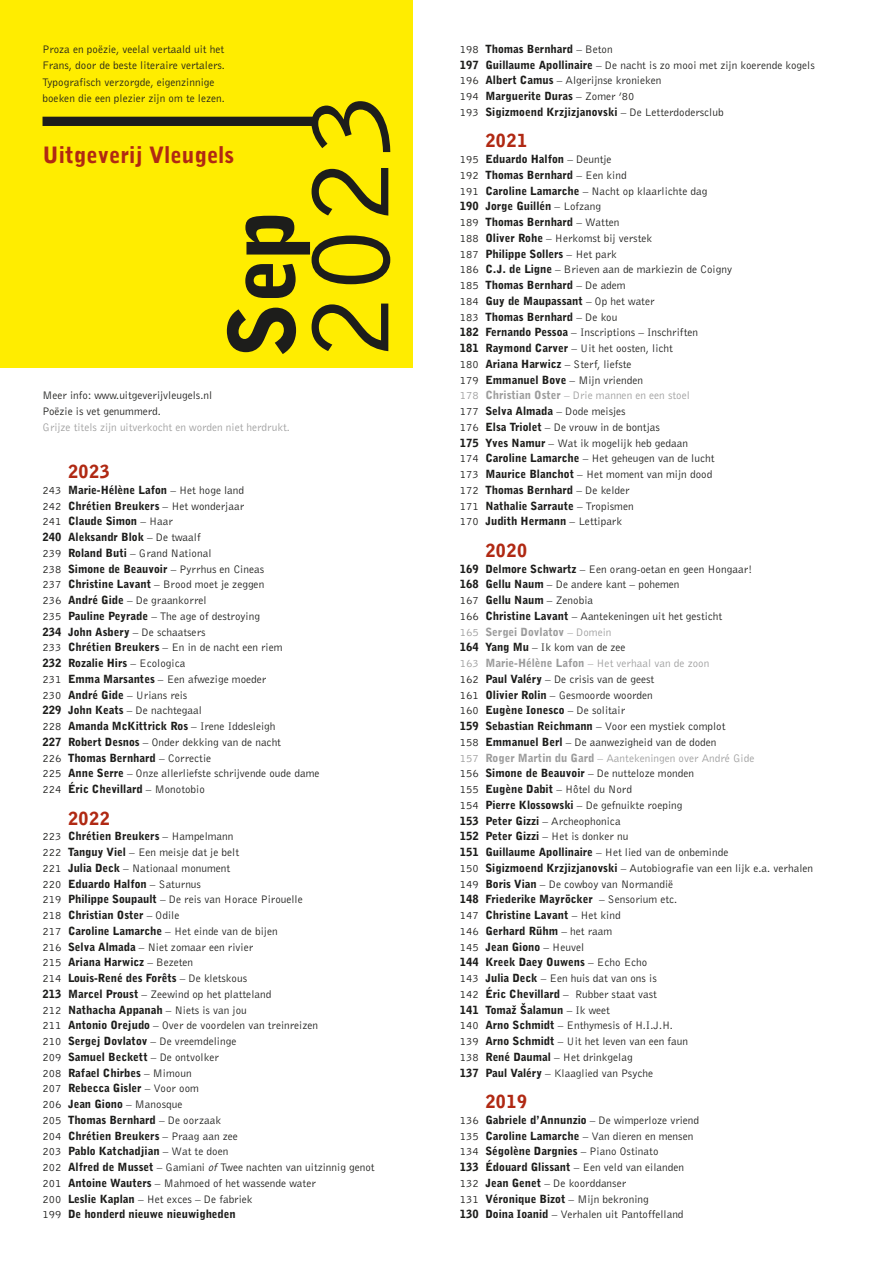
<style>
.page{position:relative;width:893px;height:1263px;background:#fff}
.page>*{position:absolute;margin:0;border:0;box-sizing:border-box;transform-origin:0 0}
.t1{font:121.5px "Bell Gothic BT";color:#1d1d1b}
.t2{font:900 90px "Bell Gothic BT";color:#1d1d1b}
.t3{font:900 22.5px "Bell Gothic BT";color:#b02913}
.t4{font:900 18px "Bell Gothic BT";letter-spacing:.03em;color:#b02913}
.t5{font:11.25px/15.8px "Bell Gothic BT";color:#1d1d1b}
.t6{font:11.25px "Bell Gothic BT";color:#9d9d9d}
.s1{font-weight:900}
.s2{font-style:italic}
.s3{color:#9d9d9d}
.s4{font-weight:900;color:#9d9d9d}
</style>
<div class="page">
<div style="left:0;top:0;width:412px;height:368px;background:#ffed00"></div>
<div style="left:43px;top:117px;width:273px;height:9px;background:#1d1d1b"></div>
<p class="t5" style="left:43px;top:40px;width:184px;line-height:16.5px">Proza en poëzie, veelal vertaald uit het Frans, door de beste literaire vertalers.<br>Typografisch verzorgde, eigenzinnige boeken die een plezier zijn om te lezen.</p>
<h1 class="t1" style="left:273px;top:361px;width:272px;rotate:-90deg">2023</h1>
<h3 class="t3" style="left:43px;top:141px;width:193px">Uitgeverij Vleugels</h3>
<h2 class="t2" style="left:205px;top:358px;width:149px;rotate:-90deg">Sep</h2>
<p class="t5" style="left:43px;top:387px;width:171px">Meer info: www.uitgeverijvleugels.nl<br>Poëzie is vet genummerd.</p>
<p class="t6" style="left:43px;top:420px;width:249px">Grijze titels zijn uitverkocht en worden niet herdrukt.</p>
<h3 class="t4" style="left:68px;top:460px;width:43px">2023</h3>
<p class="t5" style="left:43px;top:482px;width:278px">243 <span class="s1">Marie-Hélène Lafon</span> – Het hoge land<br>242 <span class="s1">Chrétien Breukers</span> – Het wonderjaar<br>241 <span class="s1">Claude Simon</span> – Haar<br><span class="s1">240 Aleksandr Blok</span> – De twaalf<br>239 <span class="s1">Roland Buti</span> – Grand National<br>238 <span class="s1">Simone de Beauvoir</span> – Pyrrhus en Cineas<br>237 <span class="s1">Christine Lavant</span> – Brood moet je zeggen<br>236 <span class="s1">André Gide</span> – De graankorrel<br>235 <span class="s1">Pauline Peyrade</span> – The age of destroying<br><span class="s1">234 John Asbery</span> – De schaatsers<br>233 <span class="s1">Chrétien Breukers</span> – En in de nacht een riem<br><span class="s1">232 Rozalie Hirs</span> – Ecologica<br>231 <span class="s1">Emma Marsantes</span> – Een afwezige moeder<br>230 <span class="s1">André Gide</span> – Urians reis<br><span class="s1">229 John Keats</span> – De nachtegaal<br>228 <span class="s1">Amanda McKittrick Ros</span> – Irene Iddesleigh<br><span class="s1">227 Robert Desnos</span> – Onder dekking van de nacht<br>226 <span class="s1">Thomas Bernhard</span> – Correctie<br>225 <span class="s1">Anne Serre</span> – Onze allerliefste schrijvende oude dame 224 <span class="s1">Éric Chevillard</span> – Monotobio</p>
<h3 class="t4" style="left:68px;top:807px;width:43px">2022</h3>
<p class="t5" style="left:43px;top:828px;width:334px">223 <span class="s1">Chrétien Breukers</span> – Hampelmann<br>222 <span class="s1">Tanguy Viel</span> – Een meisje dat je belt<br>221 <span class="s1">Julia Deck</span> – Nationaal monument<br>220 <span class="s1">Eduardo Halfon</span> – Saturnus<br>219 <span class="s1">Philippe Soupault</span> – De reis van Horace Pirouelle<br>218 <span class="s1">Christian Oster</span> – Odile<br>217 <span class="s1">Caroline Lamarche</span> – Het einde van de bijen<br>216 <span class="s1">Selva Almada</span> – Niet zomaar een rivier<br>215 <span class="s1">Ariana Harwicz</span> – Bezeten<br>214 <span class="s1">Louis-René des Forêts</span> – De kletskous<br><span class="s1">213 Marcel Proust</span> – Zeewind op het platteland<br>212 <span class="s1">Nathacha Appanah</span> – Niets is van jou<br>211 <span class="s1">Antonio Orejudo</span> – Over de voordelen van treinreizen<br>210 <span class="s1">Sergej Dovlatov</span> – De vreemdelinge<br>209 <span class="s1">Samuel Beckett</span> – De ontvolker<br>208 <span class="s1">Rafael Chirbes</span> – Mimoun<br>207 <span class="s1">Rebecca Gisler</span> – Voor oom<br>206 <span class="s1">Jean Giono</span> – Manosque<br>205 <span class="s1">Thomas Bernhard</span> – De oorzaak<br>204 <span class="s1">Chrétien Breukers</span> – Praag aan zee<br>203 <span class="s1">Pablo Katchadjian</span> – Wat te doen<br>202 <span class="s1">Alfred de Musset</span> – Gamiani <span class="s2">of</span> Twee nachten van uitzinnig genot 201 <span class="s1">Antoine Wauters</span> – Mahmoed of het wassende water<br>200 <span class="s1">Leslie Kaplan</span> – Het exces – De fabriek<br>199 <span class="s1">De honderd nieuwe nieuwigheden</span></p>
<p class="t5" style="left:460px;top:41px;width:356px">198 <span class="s1">Thomas Bernhard</span> – Beton<br><span class="s1">197 Guillaume Apollinaire</span> – De nacht is zo mooi met zijn koerende kogels 196 <span class="s1">Albert Camus</span> – Algerijnse kronieken<br>194 <span class="s1">Marguerite Duras</span> – Zomer ’80<br>193 <span class="s1">Sigizmoend Krzjizjanovski</span> – De Letterdodersclub</p>
<h3 class="t4" style="left:485px;top:129px;width:43px">2021</h3>
<p class="t5" style="left:460px;top:151px;width:274px">195 <span class="s1">Eduardo Halfon</span> – Deuntje<br>192 <span class="s1">Thomas Bernhard</span> – Een kind<br>191 <span class="s1">Caroline Lamarche</span> – Nacht op klaarlichte dag<br><span class="s1">190 Jorge Guillén</span> – Lofzang<br>189 <span class="s1">Thomas Bernhard</span> – Watten<br>188 <span class="s1">Oliver Rohe</span> – Herkomst bij verstek<br>187 <span class="s1">Philippe Sollers</span> – Het park<br>186 <span class="s1">C.J. de Ligne</span> – Brieven aan de markiezin de Coigny 185 <span class="s1">Thomas Bernhard</span> – De adem<br>184 <span class="s1">Guy de Maupassant</span> – Op het water<br>183 <span class="s1">Thomas Bernhard</span> – De kou<br><span class="s1">182 Fernando Pessoa</span> – Inscriptions – Inschriften<br><span class="s1">181 Raymond Carver</span> – Uit het oosten, licht<br>180 <span class="s1">Ariana Harwicz</span> – Sterf, liefste<br>179 <span class="s1">Emmanuel Bove</span> – Mijn vrienden<br><span class="s3">178</span> <span class="s4">Christian Oster</span> <span class="s3">– Drie mannen en een stoel<br></span>177 <span class="s1">Selva Almada</span> – Dode meisjes<br>176 <span class="s1">Elsa Triolet</span> – De vrouw in de bontjas<br><span class="s1">175 Yves Namur</span> – Wat ik mogelijk heb gedaan<br>174 <span class="s1">Caroline Lamarche</span> – Het geheugen van de lucht 173 <span class="s1">Maurice Blanchot</span> – Het moment van mijn dood 172 <span class="s1">Thomas Bernhard</span> – De kelder<br>171 <span class="s1">Nathalie Sarraute</span> – Tropismen<br>170 <span class="s1">Judith Hermann</span> – Lettipark</p>
<h3 class="t4" style="left:485px;top:539px;width:43px">2020</h3>
<p class="t5" style="left:460px;top:561px;width:355px"><span class="s1">169 Delmore Schwartz</span> – Een orang-oetan en geen Hongaar!<br><span class="s1">168 Gellu Naum</span> – De andere kant – pohemen<br>167 <span class="s1">Gellu Naum</span> – Zenobia<br>166 <span class="s1">Christine Lavant</span> – Aantekeningen uit het gesticht<br><span class="s3">165</span> <span class="s4">Sergei Dovlatov</span> <span class="s3">– Domein<br></span><span class="s1">164 Yang Mu</span> – Ik kom van de zee<br><span class="s3">163</span> <span class="s4">Marie-Hélène Lafon</span> <span class="s3">– Het verhaal van de zoon<br></span>162 <span class="s1">Paul Valéry</span> – De crisis van de geest<br>161 <span class="s1">Olivier Rolin</span> – Gesmoorde woorden<br>160 <span class="s1">Eugène Ionesco</span> – De solitair<br><span class="s1">159 Sebastian Reichmann</span> – Voor een mystiek complot<br>158 <span class="s1">Emmanuel Berl</span> – De aanwezigheid van de doden<br><span class="s3">157</span> <span class="s4">Roger Martin du Gard</span> <span class="s3">– Aantekeningen over André Gide<br></span>156 <span class="s1">Simone de Beauvoir</span> – De nutteloze monden<br>155 <span class="s1">Eugène Dabit</span> – Hôtel du Nord<br>154 <span class="s1">Pierre Klossowski</span> – De gefnuikte roeping<br><span class="s1">153 Peter Gizzi</span> – Archeophonica<br><span class="s1">152 Peter Gizzi</span> – Het is donker nu<br><span class="s1">151 Guillaume Apollinaire</span> – Het lied van de onbeminde<br>150 <span class="s1">Sigizmoend Krzjizjanovski</span> – Autobiografie van een lijk e.a. verhalen 149 <span class="s1">Boris Vian</span> – De cowboy van Normandië<br><span class="s1">148 Friederike Mayröcker</span> – Sensorium etc.<br>147 <span class="s1">Christine Lavant</span> – Het kind<br>146 <span class="s1">Gerhard Rühm</span> – het raam<br>145 <span class="s1">Jean Giono</span> – Heuvel<br><span class="s1">144 Kreek Daey Ouwens</span> – Echo Echo<br>143 <span class="s1">Julia Deck</span> – Een huis dat van ons is<br>142 <span class="s1">Éric Chevillard</span> – Rubber staat vast<br><span class="s1">141 Tomazˇ Šalamun</span> – Ik weet<br>140 <span class="s1">Arno Schmidt</span> – Enthymesis of H.I.J.H.<br>139 <span class="s1">Arno Schmidt</span> – Uit het leven van een faun<br>138 <span class="s1">René Daumal</span> – Het drinkgelag<br><span class="s1">137 Paul Valéry</span> – Klaaglied van Psyche</p>
<h3 class="t4" style="left:485px;top:1090px;width:43px">2019</h3>
<p class="t5" style="left:460px;top:1112px;width:241px">136 <span class="s1">Gabriele d’Annunzio</span> – De wimperloze vriend 135 <span class="s1">Caroline Lamarche</span> – Van dieren en mensen 134 <span class="s1">Ségolène Dargnies</span> – Piano Ostinato<br><span class="s1">133 Édouard Glissant</span> – Een veld van eilanden 132 <span class="s1">Jean Genet</span> – De koorddanser<br>131 <span class="s1">Véronique Bizot</span> – Mijn bekroning<br><span class="s1">130 Doina Ioanid</span> – Verhalen uit Pantoffelland</p>
</div>
